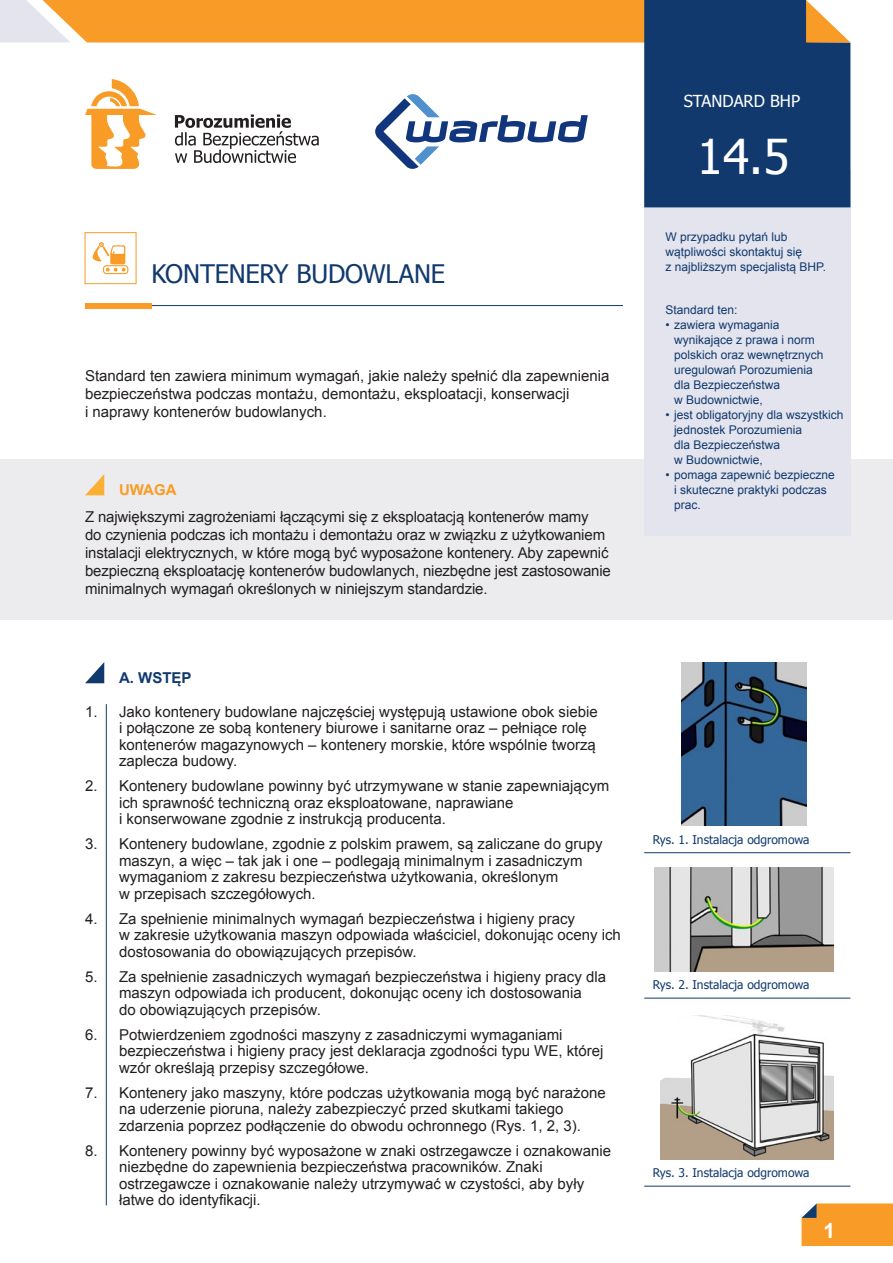
<style>
.page{position:relative;width:893px;height:1263px;background:#fff}
.page>*{position:absolute;margin:0;border:0;box-sizing:border-box;transform-origin:0 0}
.t1{font:48px "Tahoma";color:#fff}
.Tytul{font:25.5px "Tahoma";letter-spacing:-.01em;color:#11396e}
.tekst{font:700 21px "Arial";color:#fff}
.t2{font:16.5px "Tahoma";color:#fff}
.Tekst_numerowany{font:15px/16.5px "Arial";color:#231f20}
.tekst-2{font:15px/18px "Arial";letter-spacing:-.01em;color:#231f20}
.Tytulik{font:700 15px "Arial";color:#11396e}
.Uwaga{font:700 15px "Arial";color:#f89c27}
.tekst_wymienianie{font:12px/15px "Arial";color:#11396e}
.tekst-3{font:12px/15px "Arial";color:#11396e}
.podpis_zdjęcia{font:12px "Tahoma";color:#11396e}
</style>
<div class="page">
<div style="left:0;top:459px;width:893px;height:160px;background:#ececee"></div>
<svg style="left:85px;top:474px;width:19px;height:21px"></svg>
<svg style="left:85px;top:662px;width:19px;height:21px"></svg>
<hr style="left:151px;top:305px;width:472px;height:1px;background:#11396e">
<div style="left:644px;top:170px;width:206px;height:365px;background:#e3e4ed"></div>
<div style="left:85px;top:303px;width:66px;height:5px;background:#f89c27"></div>
<svg style="left:801px;top:1203px;width:92px;height:43px;background:#f19d32"></svg>
<hr style="left:106px;top:704px;width:1px;height:501px;background:#11396e">
<div style="left:85px;top:232px;width:51px;height:52px;border:1px solid #f89c27"></div>
<svg style="left:92px;top:242px;width:37px;height:32px"></svg>
<hr style="left:644px;top:852px;width:206px;height:1px;background:#11396e">
<hr style="left:644px;top:998px;width:206px;height:1px;background:#11396e">
<img style="left:681px;top:662px;width:125px;height:163px">
<img style="left:654px;top:867px;width:179px;height:104px">
<hr style="left:644px;top:1186px;width:206px;height:1px;background:#11396e">
<img style="left:660px;top:1016px;width:173px;height:143px">
<svg style="left:0;top:0;width:850px;height:207px"></svg>
<p class="Tytul" style="left:151px;top:257px;width:295px">KONTENERY BUDOWLANE</p>
<p class="tekst-2" style="left:85px;top:367px;width:526px">Standard ten zawiera minimum wymagań, jakie należy spełnić dla zapewnienia bezpieczeństwa podczas montażu, demontażu, eksploatacji, konserwacji<br>i naprawy kontenerów budowlanych.</p>
<p class="Uwaga" style="left:119px;top:480px;width:59px">UWAGA</p>
<p class="tekst-2" style="left:85px;top:508px;width:527px">Z największymi zagrożeniami łączącymi się z eksploatacją kontenerów mamy<br>do czynienia podczas ich montażu i demontażu oraz w związku z użytkowaniem instalacji elektrycznych, w które mogą być wyposażone kontenery. Aby zapewnić bezpieczną eksploatację kontenerów budowlanych, niezbędne jest zastosowanie minimalnych wymagań określonych w niniejszym standardzie.</p>
<p class="Tytulik" style="left:119px;top:668px;width:74px">A. WSTĘP</p>
<p class="Tekst_numerowany" style="left:119px;top:703px;width:480px;text-indent:-34px">1. Jako kontenery budowlane najczęściej występują ustawione obok siebie i połączone ze sobą kontenery biurowe i sanitarne oraz – pełniące rolę kontenerów magazynowych – kontenery morskie, które wspólnie tworzą zaplecza budowy.</p>
<p class="Tekst_numerowany" style="left:119px;top:778px;width:492px;text-indent:-34px">2. Kontenery budowlane powinny być utrzymywane w stanie zapewniającym ich sprawność techniczną oraz eksploatowane, naprawiane<br>i konserwowane zgodnie z instrukcją producenta.</p>
<p class="Tekst_numerowany" style="left:119px;top:836px;width:485px;text-indent:-34px">3. Kontenery budowlane, zgodnie z polskim prawem, są zaliczane do grupy maszyn, a więc – tak jak i one – podlegają minimalnym i zasadniczym wymaganiom z zakresu bezpieczeństwa użytkowania, określonym<br>w przepisach szczegółowych.</p>
<p class="Tekst_numerowany" style="left:119px;top:910px;width:503px;text-indent:-34px">4. Za spełnienie minimalnych wymagań bezpieczeństwa i higieny pracy<br>w zakresie użytkowania maszyn odpowiada właściciel, dokonując oceny ich dostosowania do obowiązujących przepisów.</p>
<p class="Tekst_numerowany" style="left:119px;top:968px;width:488px;text-indent:-34px">5. Za spełnienie zasadniczych wymagań bezpieczeństwa i higieny pracy dla maszyn odpowiada ich producent, dokonując oceny ich dostosowania<br>do obowiązujących przepisów.</p>
<p class="Tekst_numerowany" style="left:119px;top:1026px;width:486px;text-indent:-34px">6. Potwierdzeniem zgodności maszyny z zasadniczymi wymaganiami bezpieczeństwa i higieny pracy jest deklaracja zgodności typu WE, której wzór określają przepisy szczegółowe.</p>
<p class="Tekst_numerowany" style="left:119px;top:1084px;width:488px;text-indent:-34px">7. Kontenery jako maszyny, które podczas użytkowania mogą być narażone na uderzenie pioruna, należy zabezpieczyć przed skutkami takiego zdarzenia poprzez podłączenie do obwodu ochronnego (Rys. 1, 2, 3).</p>
<p class="Tekst_numerowany" style="left:119px;top:1142px;width:493px;text-indent:-34px">8. Kontenery powinny być wyposażone w znaki ostrzegawcze i oznakowanie niezbędne do zapewnienia bezpieczeństwa pracowników. Znaki ostrzegawcze i oznakowanie należy utrzymywać w czystości, aby były łatwe do identyfikacji.</p>
<p class="t2" style="left:684px;top:90px;width:118px">STANDARD BHP</p>
<p class="t1" style="left:697px;top:124px;width:94px">14.5</p>
<p class="tekst-3" style="left:665px;top:229px;width:162px">W przypadku pytań lub wątpliwości skontaktuj się<br>z najbliższym specjalistą BHP.</p>
<p class="tekst-3" style="left:665px;top:302px;width:74px">Standard ten:</p>
<p class="tekst_wymienianie" style="left:674px;top:317px;width:151px;text-indent:-9px">• zawiera wymagania wynikające z prawa i norm polskich oraz wewnętrznych uregulowań Porozumienia dla Bezpieczeństwa<br>w Budownictwie,</p>
<p class="tekst_wymienianie" style="left:674px;top:407px;width:171px;text-indent:-9px">• jest obligatoryjny dla wszystkich jednostek Porozumienia<br>dla Bezpieczeństwa<br>w Budownictwie,</p>
<p class="tekst_wymienianie" style="left:674px;top:467px;width:162px;text-indent:-9px">• pomaga zapewnić bezpieczne i skuteczne praktyki podczas prac.</p>
<p class="podpis_zdjęcia" style="left:653px;top:831px;width:158px">Rys. 1. Instalacja odgromowa</p>
<p class="podpis_zdjęcia" style="left:653px;top:977px;width:158px">Rys. 2. Instalacja odgromowa</p>
<p class="podpis_zdjęcia" style="left:653px;top:1165px;width:158px">Rys. 3. Instalacja odgromowa</p>
<p class="tekst" style="left:823px;top:1217px;width:13px">1</p>
</div>
